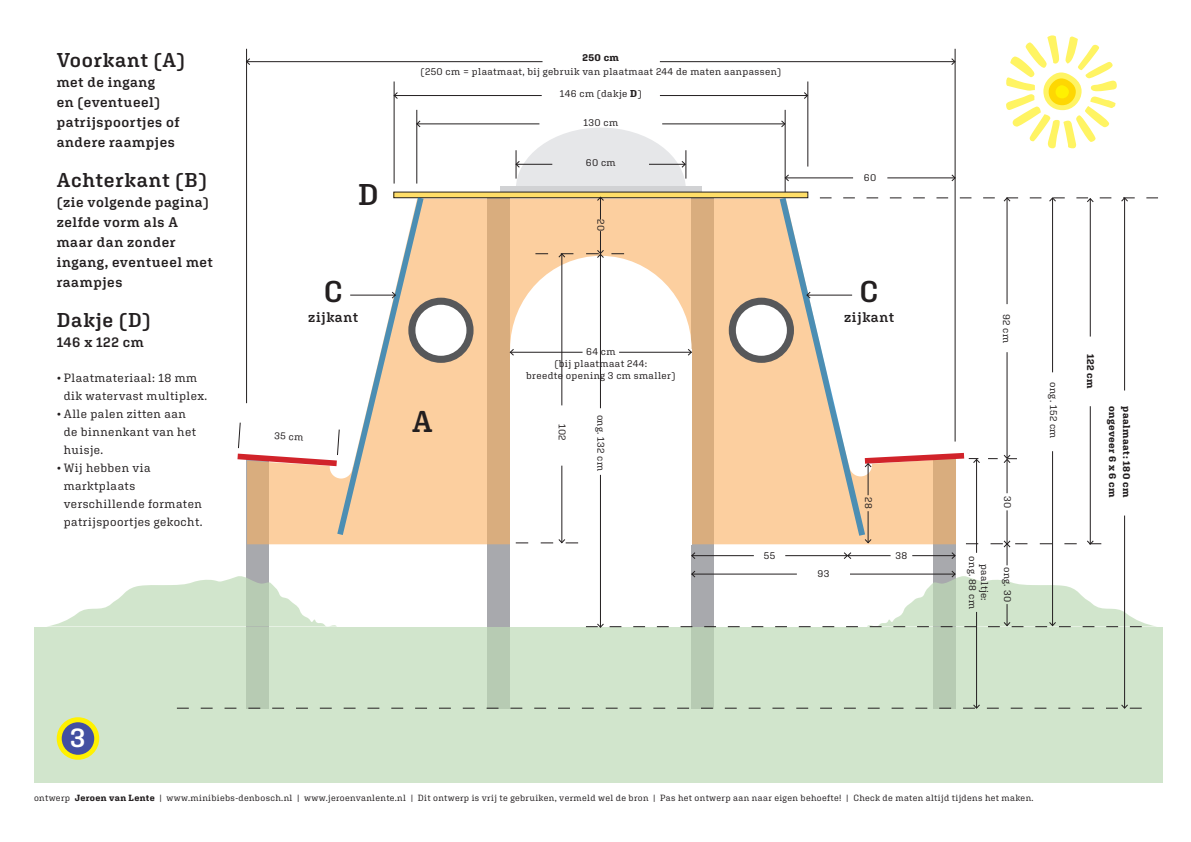
<style>
.page{position:relative;width:1191px;height:842px;background:#fff}
.page>*{position:absolute;margin:0;border:0;box-sizing:border-box;transform-origin:0 0}
.t1{font:600 30px "Aglet Slab";color:#231f20}
.t2{font:600 27px "Aglet Slab";color:#fff}
.t3{font:600 20px "Aglet Slab";letter-spacing:.035em;color:#231f20}
.t4{font:600 14px/20px "Aglet Slab";letter-spacing:.035em;color:#231f20}
.t5{font:12px/18px "Aglet Slab";letter-spacing:.035em;color:#231f20}
.t6{font:10px "Aglet Slab";letter-spacing:.04em;color:#231f20}
.t7{font:700 10px "Aglet Slab";letter-spacing:.04em;color:#231f20}
.t8{font:9px "Aglet Slab";letter-spacing:.04em;color:#231f20}
.s1{font-weight:700}
</style>
<div class="page">
<div style="left:691px;top:198px;width:23px;height:511px;background:#a8a9ad"></div>
<div style="left:487px;top:198px;width:23px;height:511px;background:#a8a9ad"></div>
<div style="left:246px;top:459px;width:23px;height:250px;background:#a8a9ad"></div>
<div style="left:933px;top:459px;width:22px;height:250px;background:#a8a9ad"></div>
<svg style="left:50px;top:576px;width:286px;height:50px"></svg>
<div style="left:34px;top:626px;width:1128px;height:156px;background:#d1e5cc"></div>
<svg style="left:247px;top:198px;width:532px;height:346px;background:#f3c697"></svg>
<div style="left:510px;top:349px;width:181px;height:196px;background:#fff"></div>
<div style="left:510px;top:256px;width:181px;height:187px;background:#fff;border-radius:50%"></div>
<div style="left:500px;top:186px;width:201px;height:6px;background:#d1d2d4"></div>
<div style="left:729px;top:298px;width:65px;height:65px;background:#57585a;border-radius:50%"></div>
<div style="left:736px;top:305px;width:51px;height:51px;background:#fff;border-radius:50%"></div>
<div style="left:408px;top:298px;width:65px;height:65px;background:#57585a;border-radius:50%"></div>
<div style="left:415px;top:305px;width:51px;height:51px;background:#fff;border-radius:50%"></div>
<div style="left:394px;top:192px;width:414px;height:6px;background:#ffde68"></div>
<div style="left:394px;top:192px;width:414px;height:6px;border:1px solid #231f20"></div>
<hr style="left:1052px;top:451px;width:1px;height:175px;background:#231f20">
<hr style="left:416px;top:110px;width:1px;height:74px;background:#231f20">
<hr style="left:662px;top:124px;width:122px;height:1px;background:#231f20">
<svg style="left:781px;top:120px;width:4px;height:7px"></svg>
<hr style="left:417px;top:124px;width:122px;height:1px;background:#231f20">
<svg style="left:416px;top:120px;width:4px;height:7px"></svg>
<hr style="left:246px;top:49px;width:1px;height:354px;background:#231f20">
<hr style="left:955px;top:49px;width:1px;height:392px;background:#231f20">
<hr style="left:785px;top:110px;width:1px;height:82px;background:#231f20">
<hr style="left:660px;top:61px;width:295px;height:1px;background:#231f20">
<svg style="left:951px;top:58px;width:4px;height:7px"></svg>
<hr style="left:246px;top:61px;width:296px;height:1px;background:#231f20">
<svg style="left:246px;top:58px;width:4px;height:7px"></svg>
<svg style="left:516px;top:128px;width:170px;height:58px"></svg>
<hr style="left:1124px;top:515px;width:1px;height:193px;background:#231f20">
<hr style="left:976px;top:612px;width:1px;height:96px;background:#231f20">
<svg style="left:177px;top:704px;width:964px;height:5px"></svg>
<hr style="left:394px;top:81px;width:1px;height:103px;background:#231f20">
<hr style="left:660px;top:95px;width:147px;height:1px;background:#231f20">
<svg style="left:804px;top:92px;width:3px;height:7px"></svg>
<hr style="left:394px;top:95px;width:148px;height:1px;background:#231f20">
<svg style="left:394px;top:92px;width:4px;height:7px"></svg>
<hr style="left:807px;top:81px;width:1px;height:86px;background:#231f20">
<hr style="left:600px;top:475px;width:1px;height:152px;background:#231f20">
<hr style="left:600px;top:254px;width:1px;height:154px;background:#231f20">
<hr style="left:619px;top:352px;width:72px;height:1px;background:#231f20">
<svg style="left:687px;top:349px;width:5px;height:7px"></svg>
<hr style="left:510px;top:352px;width:72px;height:1px;background:#231f20">
<svg style="left:510px;top:349px;width:4px;height:7px"></svg>
<hr style="left:692px;top:555px;width:62px;height:1px;background:#231f20">
<svg style="left:691px;top:552px;width:4px;height:7px"></svg>
<hr style="left:887px;top:178px;width:68px;height:1px;background:#231f20">
<svg style="left:951px;top:174px;width:4px;height:7px"></svg>
<hr style="left:785px;top:178px;width:68px;height:1px;background:#231f20">
<svg style="left:785px;top:174px;width:4px;height:7px"></svg>
<svg style="left:597px;top:197px;width:7px;height:23px"></svg>
<hr style="left:561px;top:466px;width:1px;height:77px;background:#231f20">
<hr style="left:561px;top:254px;width:1px;height:151px;background:#231f20">
<svg style="left:535px;top:231px;width:89px;height:27px;background:#f2c89b"></svg>
<svg style="left:516px;top:539px;width:62px;height:5px"></svg>
<svg style="left:586px;top:571px;width:571px;height:57px"></svg>
<svg style="left:237px;top:197px;width:186px;height:338px"></svg>
<svg style="left:779px;top:198px;width:379px;height:367px"></svg>
<div style="left:59px;top:720px;width:38px;height:37px;background:#4350a2;border-radius:50%"></div>
<div style="left:57px;top:717px;width:42px;height:43px;border:5px solid #fff101;border-radius:50%"></div>
<svg style="left:1006px;top:35px;width:110px;height:113px"></svg>
<p class="t3" style="left:57px;top:48px;width:130px">Voorkant (A)</p>
<p class="t4" style="left:57px;top:72px;width:100px">met de ingang</p>
<p class="t4" style="left:57px;top:92px;width:124px">en (eventueel) patrijspoortjes of andere raampjes</p>
<p class="t3" style="left:57px;top:168px;width:152px">Achterkant (B)</p>
<p class="t4" style="left:57px;top:192px;width:158px">(zie volgende pagina) zelfde vorm als A maar dan zonder ingang, eventueel met raampjes</p>
<p class="t3" style="left:57px;top:308px;width:96px">Dakje (D)</p>
<p class="t4" style="left:57px;top:332px;width:89px">146 x 122 cm</p>
<p class="t5" style="left:64px;top:369px;width:145px;text-indent:-7px">• Plaatmateriaal: 18 mm dik watervast multiplex.</p>
<p class="t5" style="left:64px;top:405px;width:134px;text-indent:-7px">• Alle palen zitten aan de binnenkant van het huisje.</p>
<p class="t5" style="left:64px;top:459px;width:140px;text-indent:-7px">• Wij hebben via marktplaats verschillende formaten patrijspoortjes gekocht.</p>
<p class="t1" style="left:358px;top:177px;width:22px">D</p>
<p class="t1" style="left:324px;top:274px;width:20px">C</p>
<p class="t4" style="left:308px;top:307px;width:51px">zijkant</p>
<p class="t6" style="left:275px;top:429px;width:31px;rotate:4deg">35 cm</p>
<p class="t7" style="left:582px;top:52px;width:38px">250 cm</p>
<p class="t6" style="left:420px;top:66px;width:362px">(250 cm = plaatmaat, bij gebruik van plaatmaat 244 de maten aanpassen)</p>
<p class="t6" style="left:560px;top:88px;width:83px">146 cm (dakje <span class="s1">D</span>)</p>
<p class="t1" style="left:412px;top:403px;width:22px">A</p>
<p class="t6" style="left:583px;top:116px;width:36px">130 cm</p>
<p class="t6" style="left:586px;top:157px;width:32px">60 cm</p>
<p class="t6" style="left:607px;top:219px;width:13px;rotate:90deg">20</p>
<p class="t6" style="left:586px;top:346px;width:31px">64 cm</p>
<p class="t6" style="left:554px;top:358px;width:94px">(bij plaatmaat 244:</p>
<p class="t6" style="left:526px;top:370px;width:151px">breedte opening 3 cm smaller)</p>
<p class="t6" style="left:568px;top:424px;width:18px;rotate:90deg">102</p>
<p class="t6" style="left:607px;top:415px;width:58px;rotate:90deg">ong. 132 cm</p>
<p class="t6" style="left:864px;top:171px;width:14px">60</p>
<p class="t1" style="left:859px;top:274px;width:20px">C</p>
<p class="t4" style="left:844px;top:307px;width:51px">zijkant</p>
<p class="t6" style="left:1012px;top:314px;width:31px;rotate:90deg">92 cm</p>
<p class="t6" style="left:874px;top:497px;width:13px;rotate:90deg">28</p>
<p class="t6" style="left:1013px;top:496px;width:14px;rotate:90deg">30</p>
<p class="t6" style="left:764px;top:549px;width:13px">55</p>
<p class="t6" style="left:895px;top:549px;width:13px">38</p>
<p class="t6" style="left:817px;top:568px;width:13px">93</p>
<p class="t6" style="left:978px;top:556px;width:54px;rotate:90deg">ong. 88 cm</p>
<p class="t6" style="left:990px;top:564px;width:38px;rotate:90deg">paaltje:</p>
<p class="t6" style="left:1013px;top:567px;width:36px;rotate:90deg">ong. 30</p>
<p class="t6" style="left:1059px;top:382px;width:58px;rotate:90deg">ong. 152 cm</p>
<p class="t7" style="left:1096px;top:354px;width:36px;rotate:90deg">122 cm</p>
<p class="t7" style="left:1118px;top:406px;width:93px;rotate:90deg">ongeveer 6 x 6 cm</p>
<p class="t7" style="left:1132px;top:406px;width:92px;rotate:90deg">paalmaat: 180 cm</p>
<h2 class="t2" style="left:70px;top:721px;width:17px">3</h2>
<p class="t8" style="left:34px;top:792px;width:1001px">ontwerp <span class="s1">Jeroen van Lente</span> | www.minibiebs-denbosch.nl | www.jeroenvanlente.nl | Dit ontwerp is vrij te gebruiken, vermeld wel de bron | Pas het ontwerp aan naar eigen behoefte! | Check de maten altijd tijdens het maken.</p>
</div>
